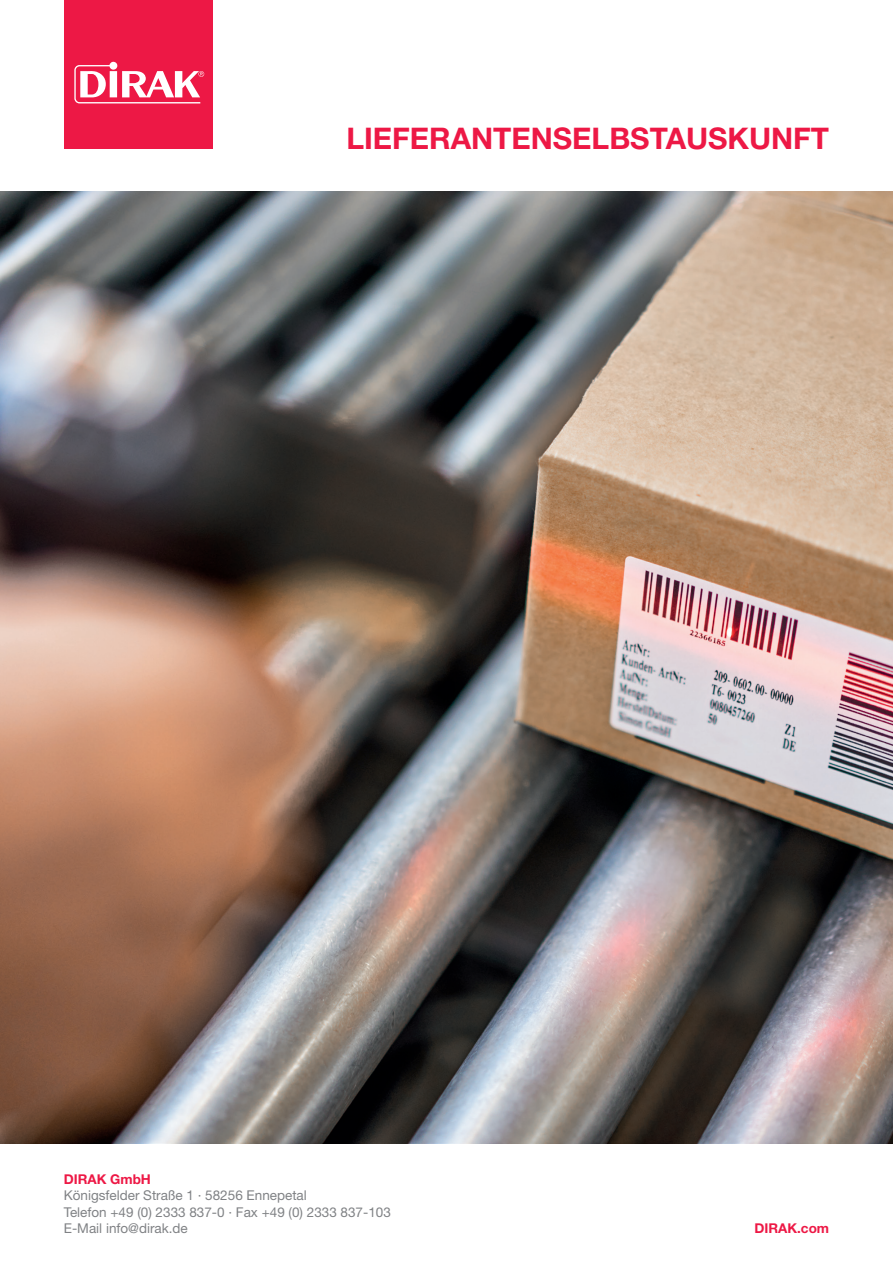
<style>
.page{position:relative;width:893px;height:1263px;background:#fff}
.page>*{position:absolute;margin:0;border:0;box-sizing:border-box;transform-origin:0 0}
.t1{font:700 29.85px "Helvetica Neue LT Std";color:#ed1845}
.t2{font:13.5px/16.5px "Helvetica Neue LT Std";color:#808285}
.t3{font:700 13.5px "Helvetica Neue LT Std";color:#ed1845}
</style>
<div class="page">
<div style="left:64px;top:0;width:149px;height:149px;background:#ed1845"></div>
<svg style="left:74px;top:61px;width:130px;height:42px"></svg>
<img style="left:0;top:191px;width:893px;height:953px">
<h1 class="t1" style="left:346px;top:120px;width:484px">LIEFERANTENSELBSTAUSKUNFT</h1>
<p class="t3" style="left:64px;top:1170px;width:89px">DIRAK GmbH</p>
<p class="t2" style="left:64px;top:1187px;width:329px">Königsfelder Straße 1 · 58256 Ennepetal<br>Telefon +49 (0) 2333 837-0 · Fax +49 (0) 2333 837-103<br>E-Mail info@dirak.de</p>
<p class="t3" style="left:754px;top:1220px;width:76px">DIRAK.com</p>
</div>
